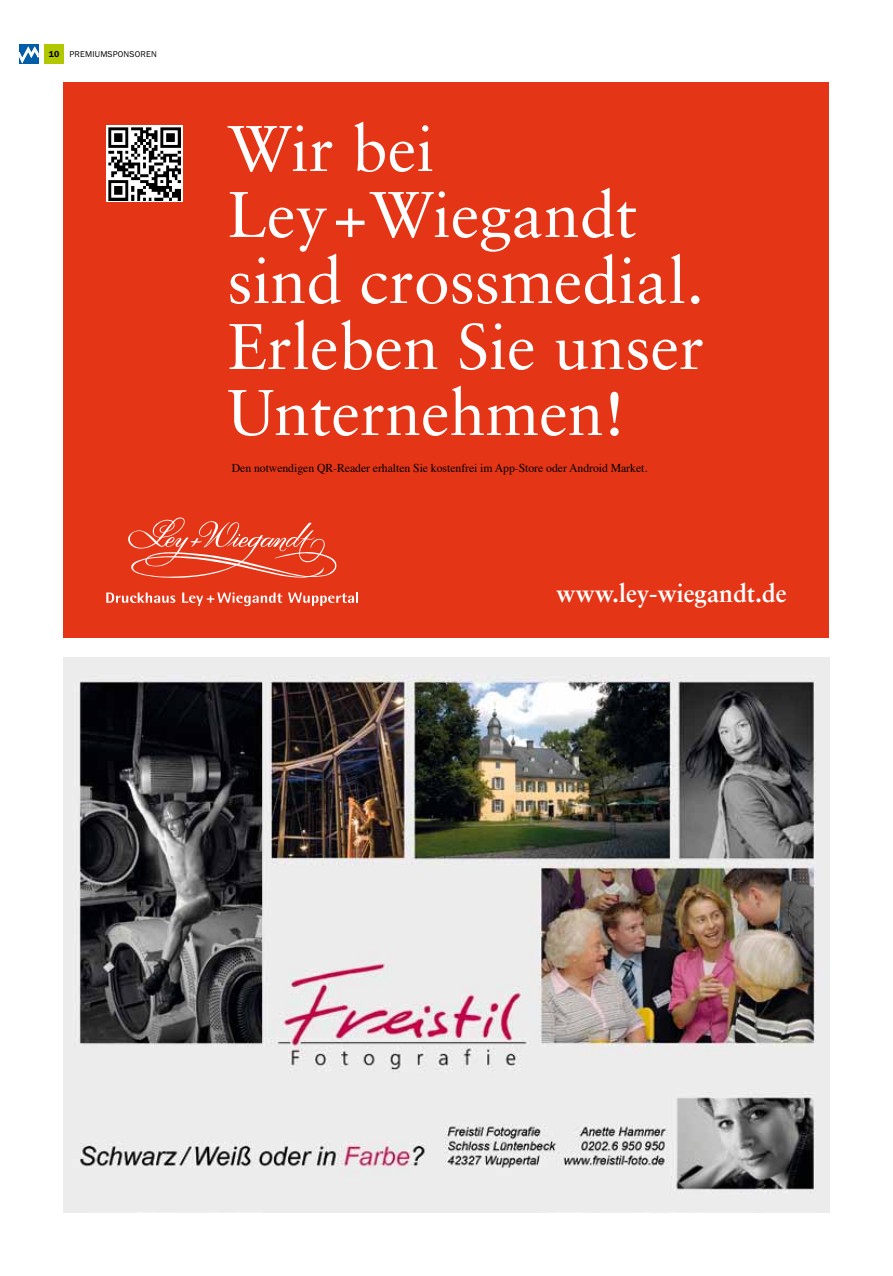
<style>
.page{position:relative;width:893px;height:1276px;background:#fff}
.page>*{position:absolute;margin:0;border:0;box-sizing:border-box;transform-origin:0 0}
.t1{font:64.5px/66px "Sabon";color:#fff}
.t2{font:700 25.5px "Sabon";letter-spacing:-.005em;color:#fff}
.t3{font:12px "Times";letter-spacing:-.005em;color:#000}
.t4{font:8.85px "Franklin Gothic EF";color:#000}
.s1{font-family:"Franklin Gothic";font-weight:600}
</style>
<div class="page">
<div style="left:45px;top:45px;width:19px;height:19px;background:#b1c800"></div>
<div style="left:19px;top:45px;width:19px;height:19px;background:#005ea8"></div>
<svg style="left:19px;top:47px;width:19px;height:16px"></svg>
<div style="left:64px;top:83px;width:765px;height:555px;background:#e53517"></div>
<svg style="left:106px;top:125px;width:77px;height:77px"></svg>
<img style="left:108px;top:127px;width:73px;height:73px">
<img style="left:64px;top:657px;width:765px;height:555px">
<svg style="left:128px;top:517px;width:209px;height:61px"></svg>
<svg style="left:106px;top:592px;width:69px;height:11px"></svg>
<svg style="left:182px;top:592px;width:100px;height:14px"></svg>
<svg style="left:288px;top:592px;width:70px;height:14px"></svg>
<p class="t4" style="left:49px;top:49px;width:38px"><span class="s1">10</span> PREMIUMSP</p>
<p class="t4" style="left:118px;top:49px;width:34px">ONSOREN</p>
<h1 class="t1" style="left:227px;top:115px;width:478px">Wir bei<br>Ley+Wiegandt sind crossmedial.<br>Erleben Sie unser<br>Unternehmen!</h1>
<p class="t3" style="left:232px;top:456px;width:417px">Den notwendigen QR-Reader erhalten Sie kostenfrei im App-Store oder Android Market.</p>
<h2 class="t2" style="left:556px;top:577px;width:232px">www.ley-wiegandt.de</h2>
</div>
